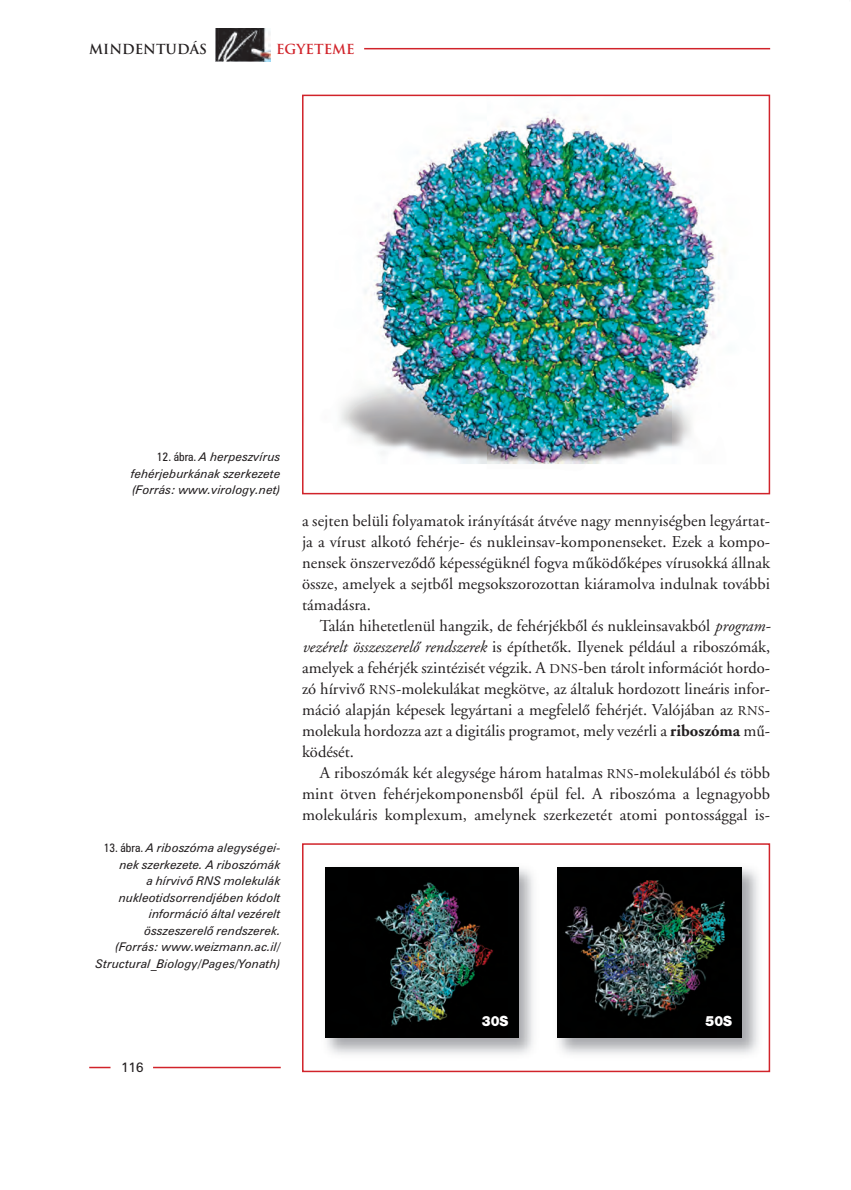
<style>
.page{position:relative;width:851px;height:1190px;background:#fff}
.page>*{position:absolute;margin:0;border:0;box-sizing:border-box;transform-origin:0 0}
.t1{font:16.5px "Adobe Garamond HU Regular";letter-spacing:.005em;color:#231f20}
.t2{font:14.1px "Helvetica H Black";color:#fff;scale:.94 1}
.t3{font:13.5px "Trajan H Bold";color:#231f20}
.t4{font:13.5px "Trajan H Bold";color:#d1232a}
.t5{font:13.5px "Pfl Zurch";color:#231f20}
.t6{font:italic 12px/16.5px "Pfl Zurch";color:#231f20;text-align:justify}
.s1{font-family:"Pfl Zurch Cond";font-style:normal}
.s2{font-family:"Adobe Garamond HU Italic"}
.s3{font-size:13.5px}
.s4{font-family:"Adobe Garamond HU Bold"}
</style>
<div class="page">
<img style="left:89px;top:28px;width:682px;height:1045px">
<p class="t3" style="left:89px;top:41px;width:119px">MINDENTUDÁS</p>
<p class="t4" style="left:276px;top:41px;width:80px">EGYETEME</p>
<p class="t6" style="left:131px;top:450px;width:151px;text-indent:26px"><span class="s1">12. ábra.</span> A herpeszvírus fehérjeburkának szerkezete (Forrás: www.virology.net)</p>
<p class="t6" style="left:96px;top:841px;width:187px;text-align:right"><span class="s1">13. ábra.</span> A riboszóma alegységei&shy;nek szerkezete. A riboszómák<br>a hírvivô RNS molekulák nukleotidsorrendjében kódolt információ által vezérelt összeszerelô rendszerek.<br>(Forrás: www.weizmann.ac.il/<br>Structural_Biology/Pages/Yonath)</p>
<p class="t5" style="left:121px;top:1062px;width:24px">116</p>
<p class="t1" style="left:302px;top:514px;width:469px">a sejten belüli folyamatok irányítását átvéve nagy mennyiségben legyártat-</p>
<p class="t1" style="left:302px;top:535px;width:469px">ja a vírust alkotó fehérje- és nukleinsav-komponenseket. Ezek a kompo-</p>
<p class="t1" style="left:302px;top:556px;width:469px">nensek önszervezôdô képességüknél fogva mûködôképes vírusokká állnak</p>
<p class="t1" style="left:302px;top:577px;width:469px">össze, amelyek a sejtbôl megsokszorozottan kiáramolva indulnak további</p>
<p class="t1" style="left:302px;top:598px;width:70px">támadásra.</p>
<p class="t1" style="left:319px;top:619px;width:452px">Talán hihetetlenül hangzik, de fehérjékbôl és nukleinsavakból <span class="s2">program-</span></p>
<p class="t1" style="left:302px;top:640px;width:469px"><span class="s2">vezérelt összeszerelô rendszerek</span> is építhetôk. Ilyenek például a riboszómák,</p>
<p class="t1" style="left:302px;top:661px;width:469px">amelyek a fehérjék szintézisét végzik. A <span class="s3">DNS</span>-ben tárolt információt hordo-</p>
<p class="t1" style="left:302px;top:682px;width:469px">zó hírvivô <span class="s3">RNS</span>-molekulákat megkötve, az általuk hordozott lineáris infor-</p>
<p class="t1" style="left:302px;top:703px;width:469px">máció alapján képesek legyártani a megfelelô fehérjét. Valójában az <span class="s3">RNS</span>-</p>
<p class="t1" style="left:302px;top:724px;width:469px">molekula hordozza azt a digitális programot, mely vezérli a <span class="s4">riboszóma</span> mû-</p>
<p class="t1" style="left:302px;top:745px;width:53px">ködését.</p>
<p class="t1" style="left:319px;top:766px;width:451px">A riboszómák két alegysége három hatalmas <span class="s3">RNS</span>-molekulából és több</p>
<p class="t1" style="left:302px;top:787px;width:469px">mint ötven fehérjekomponensbôl épül fel. A riboszóma a legnagyobb</p>
<p class="t1" style="left:302px;top:808px;width:469px">molekuláris komplexum, amelynek szerkezetét atomi pontossággal is-</p>
<p class="t2" style="left:481px;top:1013px;width:30px">30S</p>
<p class="t2" style="left:705px;top:1013px;width:30px">50S</p>
</div>
